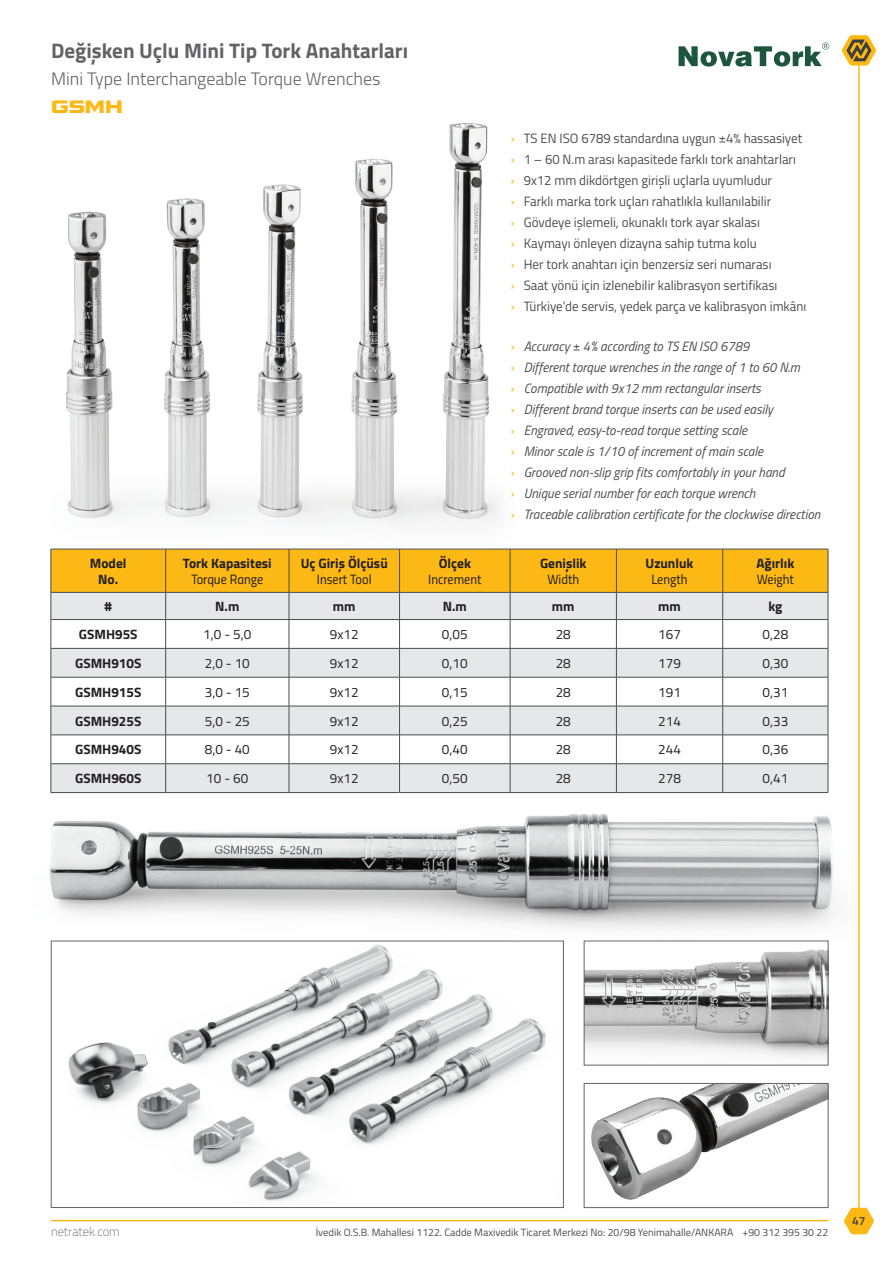
<style>
.page{position:relative;width:893px;height:1263px;background:#fff}
.page>*{position:absolute;margin:0;border:0;box-sizing:border-box;transform-origin:0 0}
.t1{font:700 21px "Titillium";color:#636366}
.t2{font:300 18px "Titillium";color:#636366}
.t3{font:800 18px "Bunken Tech Sans Pro Wide";color:#fcb814}
.t4{font:13.5px "Titillium";color:#4b4c4d}
.t5{font:italic 13.5px "Titillium";color:#4b4c4d}
.t6{font:700 13.5px/16.2px "Titillium";color:#231f20;text-align:center}
.t7{font:13.5px "Titillium";color:#231f20}
.t8{font:13.5px/16.2px "Titillium Regular Upright";color:#231f20;text-align:center}
.t9{font:100 12.6px "Titillium";color:#4b4c4d}
.t10{font:600 12px "Titillium";color:#3e3e3f}
.t11{font:10.5px "Titillium";color:#4b4c4d}
.s1{color:#fcb814}
.s2{font-style:normal;color:#fcb814}
.s3{font-family:"Titillium Regular Upright";font-weight:400}
.s4{font-family:"Titillium";font-weight:700}
</style>
<div class="page">
<svg style="left:844px;top:1208px;width:30px;height:26px"></svg>
<hr style="left:858px;top:54px;width:2px;height:1160px;background:#fcb814">
<hr style="left:51px;top:1220px;width:777px;height:1px;background:#fcb814">
<svg style="left:842px;top:35px;width:34px;height:31px"></svg>
<svg style="left:678px;top:43px;width:151px;height:24px"></svg>
<hr style="left:51px;top:792px;width:115px;height:1px;background:#4b4c4d">
<hr style="left:166px;top:792px;width:123px;height:1px;background:#4b4c4d">
<hr style="left:289px;top:792px;width:111px;height:1px;background:#4b4c4d">
<hr style="left:400px;top:792px;width:110px;height:1px;background:#4b4c4d">
<hr style="left:510px;top:792px;width:106px;height:1px;background:#4b4c4d">
<hr style="left:616px;top:792px;width:107px;height:1px;background:#4b4c4d">
<hr style="left:723px;top:792px;width:105px;height:1px;background:#4b4c4d">
<svg style="left:51px;top:549px;width:778px;height:243px"></svg>
<img style="left:68px;top:954px;width:478px;height:247px">
<img style="left:591px;top:1085px;width:235px;height:115px">
<div style="left:584px;top:1083px;width:244px;height:125px;border:1px solid #636366"></div>
<img style="left:586px;top:954px;width:240px;height:104px">
<div style="left:584px;top:941px;width:244px;height:124px;border:1px solid #636366"></div>
<img style="left:50px;top:123px;width:502px;height:434px">
<img style="left:49px;top:813px;width:787px;height:141px">
<p class="t1" style="left:51px;top:35px;width:359px">Değişken Uçlu Mini Tip Tork Anahtarları</p>
<p class="t2" style="left:51px;top:66px;width:331px">Mini Type Interchangeable Torque Wrenches</p>
<p class="t3" style="left:51px;top:95px;width:73px">GSMH</p>
<p class="t4" style="left:511px;top:128px;width:293px"><span class="s1">›</span> TS EN ISO 6789 standardına uygun ±4% hassasiyet</p>
<p class="t4" style="left:511px;top:149px;width:286px"><span class="s1">›</span> 1 – 60 N.m arası kapasitede farklı tork anahtarları</p>
<p class="t4" style="left:511px;top:170px;width:263px"><span class="s1">›</span> 9x12 mm dikdörtgen girişli uçlarla uyumludur</p>
<p class="t4" style="left:511px;top:191px;width:262px"><span class="s1">›</span> Farklı marka tork uçları rahatlıkla kullanılabilir</p>
<p class="t4" style="left:511px;top:212px;width:250px"><span class="s1">›</span> Gövdeye işlemeli, okunaklı tork ayar skalası</p>
<p class="t4" style="left:511px;top:233px;width:247px"><span class="s1">›</span> Kaymayı önleyen dizayna sahip tutma kolu</p>
<p class="t4" style="left:511px;top:254px;width:262px"><span class="s1">›</span> Her tork anahtarı için benzersiz seri numarası</p>
<p class="t4" style="left:511px;top:275px;width:268px"><span class="s1">›</span> Saat yönü için izlenebilir kalibrasyon sertifikası</p>
<p class="t4" style="left:511px;top:296px;width:297px"><span class="s1">›</span> Türkiye’de servis, yedek parça ve kalibrasyon imkânı</p>
<p class="t5" style="left:511px;top:336px;width:240px"><span class="s2">›</span> Accuracy ± 4% according to TS EN ISO 6789</p>
<p class="t5" style="left:511px;top:357px;width:291px"><span class="s2">›</span> Different torque wrenches in the range of 1 to 60 N.m</p>
<p class="t5" style="left:511px;top:378px;width:251px"><span class="s2">›</span> Compatible with 9x12 mm rectangular inserts</p>
<p class="t5" style="left:511px;top:399px;width:264px"><span class="s2">›</span> Different brand torque inserts can be used easily</p>
<p class="t5" style="left:511px;top:420px;width:238px"><span class="s2">›</span> Engraved, easy-to-read torque setting scale</p>
<p class="t5" style="left:511px;top:441px;width:254px"><span class="s2">›</span> Minor scale is 1/10 of increment of main scale</p>
<p class="t5" style="left:511px;top:462px;width:275px"><span class="s2">›</span> Grooved non-slip grip fits comfortably in your hand</p>
<p class="t5" style="left:511px;top:483px;width:246px"><span class="s2">›</span> Unique serial number for each torque wrench</p>
<p class="t5" style="left:511px;top:504px;width:311px"><span class="s2">›</span> Traceable calibration certificate for the clockwise direction</p>
<p class="t6" style="left:90px;top:554px;width:38px">Model</p>
<p class="t6" style="left:98px;top:570px;width:21px">No.</p>
<p class="t6" style="left:183px;top:554px;width:90px">Tork Kapasitesi<br><span class="s3">Torque Range</span></p>
<p class="t6" style="left:301px;top:554px;width:89px">Uç Giriş Ölçüsü<br><span class="s3">Insert Tool</span></p>
<p class="t8" style="left:428px;top:554px;width:55px"><span class="s4">Ölçek<br></span>Increment</p>
<p class="t6" style="left:540px;top:554px;width:48px">Genişlik<br><span class="s3">Width</span></p>
<p class="t6" style="left:646px;top:554px;width:49px">Uzunluk<br><span class="s3">Length</span></p>
<p class="t6" style="left:756px;top:554px;width:39px;text-align:left">Ağırlık<br><span class="s3">Weight</span></p>
<p class="t6" style="left:104px;top:597px;width:9px">#</p>
<p class="t6" style="left:215px;top:597px;width:26px">N.m</p>
<p class="t6" style="left:333px;top:597px;width:24px">mm</p>
<p class="t6" style="left:443px;top:597px;width:26px">N.m</p>
<p class="t6" style="left:552px;top:597px;width:24px">mm</p>
<p class="t6" style="left:658px;top:597px;width:24px">mm</p>
<p class="t6" style="left:768px;top:597px;width:16px">kg</p>
<p class="t6" style="left:79px;top:625px;width:60px">GSMH95S</p>
<p class="t7" style="left:203px;top:624px;width:50px">1,0 - 5,0</p>
<p class="t7" style="left:330px;top:624px;width:30px">9x12</p>
<p class="t7" style="left:442px;top:624px;width:27px">0,05</p>
<p class="t7" style="left:556px;top:624px;width:17px">28</p>
<p class="t7" style="left:658px;top:624px;width:24px">167</p>
<p class="t7" style="left:762px;top:624px;width:27px">0,28</p>
<p class="t6" style="left:75px;top:654px;width:68px">GSMH910S</p>
<p class="t7" style="left:205px;top:653px;width:47px">2,0 - 10</p>
<p class="t7" style="left:330px;top:653px;width:30px">9x12</p>
<p class="t7" style="left:442px;top:653px;width:27px">0,10</p>
<p class="t7" style="left:556px;top:653px;width:17px">28</p>
<p class="t7" style="left:658px;top:653px;width:24px">179</p>
<p class="t7" style="left:762px;top:653px;width:27px">0,30</p>
<p class="t6" style="left:75px;top:683px;width:68px">GSMH915S</p>
<p class="t7" style="left:205px;top:682px;width:47px">3,0 - 15</p>
<p class="t7" style="left:330px;top:682px;width:30px">9x12</p>
<p class="t7" style="left:442px;top:682px;width:27px">0,15</p>
<p class="t7" style="left:556px;top:682px;width:17px">28</p>
<p class="t7" style="left:658px;top:682px;width:24px">191</p>
<p class="t7" style="left:762px;top:682px;width:27px">0,31</p>
<p class="t6" style="left:75px;top:712px;width:68px">GSMH925S</p>
<p class="t7" style="left:205px;top:711px;width:47px">5,0 - 25</p>
<p class="t7" style="left:330px;top:711px;width:30px">9x12</p>
<p class="t7" style="left:442px;top:711px;width:27px">0,25</p>
<p class="t7" style="left:556px;top:711px;width:17px">28</p>
<p class="t7" style="left:658px;top:711px;width:24px">214</p>
<p class="t7" style="left:762px;top:711px;width:27px">0,33</p>
<p class="t6" style="left:75px;top:741px;width:68px">GSMH940S</p>
<p class="t7" style="left:205px;top:740px;width:47px">8,0 - 40</p>
<p class="t7" style="left:330px;top:740px;width:30px">9x12</p>
<p class="t7" style="left:442px;top:740px;width:27px">0,40</p>
<p class="t7" style="left:556px;top:740px;width:17px">28</p>
<p class="t7" style="left:658px;top:740px;width:24px">244</p>
<p class="t7" style="left:762px;top:740px;width:27px">0,36</p>
<p class="t6" style="left:75px;top:770px;width:68px">GSMH960S</p>
<p class="t7" style="left:206px;top:769px;width:44px">10 - 60</p>
<p class="t7" style="left:330px;top:769px;width:30px">9x12</p>
<p class="t7" style="left:442px;top:769px;width:27px">0,50</p>
<p class="t7" style="left:556px;top:769px;width:17px">28</p>
<p class="t7" style="left:658px;top:769px;width:24px">278</p>
<p class="t7" style="left:762px;top:769px;width:27px">0,41</p>
<p class="t9" style="left:51px;top:1222px;width:70px">netratek.com</p>
<p class="t11" style="left:316px;top:1224px;width:514px">İvedik O.S.B. Mahallesi 1122. Cadde Maxivedik Ticaret Merkezi No: 20/98 Yenimahalle/ANKARA +90 312 395 30 22</p>
<p class="t10" style="left:852px;top:1211px;width:15px">47</p>
</div>
